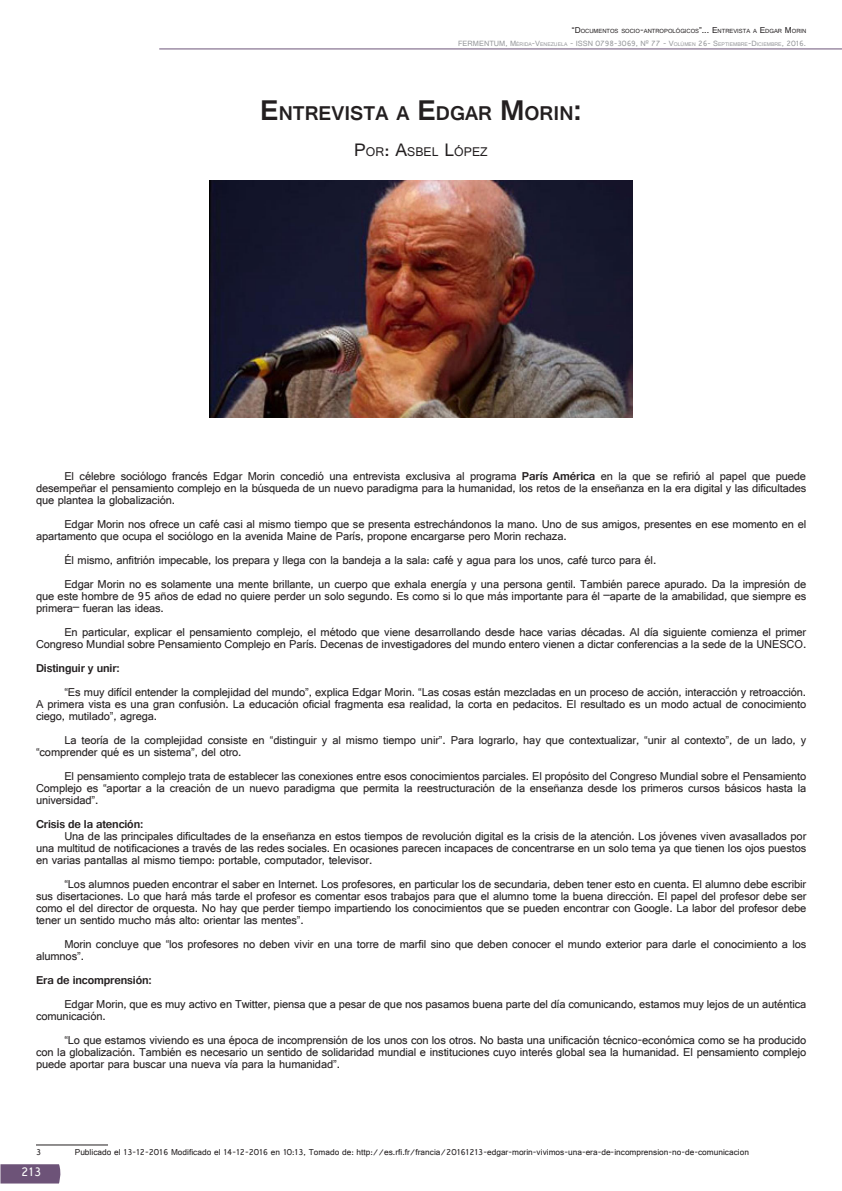
<style>
.page{position:relative;width:842px;height:1191px;background:#fff}
.page>*{position:absolute;margin:0;border:0;box-sizing:border-box;transform-origin:0 0}
.Título_1{font:700 21px "Gautami";color:#231f20}
.t1{font:13.3px "Gautami";color:#231f20}
.t2{font:13px "Gautami";color:#fcfcfc}
.Normal__Web{font:12px/12px "Gautami";letter-spacing:-.01em;color:#231f20;text-align:justify}
.Normal__Web-2{font:700 12px "Gautami";letter-spacing:-.01em;color:#231f20}
.t3{font:9px "Gautami";color:#231f20}
.t4{font:8px "Gautami";color:#95979a}
.t5{font:6.3px "Gautami";color:#231f20}
.t6{font:5.6px "Gautami";color:#95979a}
.s1{font-size:9px}
.s2{font-size:5.6px}
.s3{font-size:8px}
.s4{font-size:30px}
.s5{font-size:19px}
.s6{font-weight:700}
</style>
<div class="page">
<hr style="left:159px;top:48px;width:683px;height:1px;background:#6d5378">
<svg style="left:0;top:1164px;width:61px;height:19px"></svg>
<hr style="left:36px;top:1144px;width:72px;height:1px;background:#231f20">
<img style="left:210px;top:180px;width:422px;height:238px">
<p class="t5" style="left:572px;top:28px;width:236px"><span class="s1">“D</span>OCUMENTOS SOCIO<span class="s1">-</span>ANTROPOLÓGICOS<span class="s1">”... E</span> NTREVISTA A <span class="s1">E</span> DGAR <span class="s1">M</span> ORIN</p>
<p class="t4" style="left:458px;top:38px;width:87px">FERMENTUM, M<span class="s2">ÉRIDA</span>-V<span class="s2">ENE</span></p>
<p class="t4" style="left:551px;top:38px;width:139px"><span class="s2">ZUELA</span> - ISSN 0798-3069, Nº 77 - V<span class="s2">OLÚMEN</span></p>
<p class="t6" style="left:698px;top:40px;width:109px"><span class="s3">26- S</span>EPTIEMBRE<span class="s3">-D</span>ICIEMBRE<span class="s3">, 2016.</span></p>
<p class="Título_1" style="left:260px;top:100px;width:323px"><span class="s4">E</span>NTREVISTA A <span class="s4">E</span>DGAR <span class="s4">M</span>ORIN<span class="s4">:</span></p>
<p class="t1" style="left:354px;top:144px;width:135px"><span class="s5">P</span>OR<span class="s5">: A</span>SBEL <span class="s5">L</span>ÓPEZ</p>
<p class="Normal__Web" style="left:36px;top:470px;width:772px;text-indent:28px">El célebre sociólogo francés Edgar Morin concedió una entrevista exclusiva al programa <span class="s6">París América</span> en la que se refirió al papel que puede desempeñar el pensamiento complejo en la búsqueda de un nuevo paradigma para la humanidad, los retos de la enseñanza en la era digital y las dificultades que plantea la globalización.</p>
<p class="Normal__Web" style="left:36px;top:518px;width:772px;text-indent:28px">Edgar Morin nos ofrece un café casi al mismo tiempo que se presenta estrechándonos la mano. Uno de sus amigos, presentes en ese momento en el apartamento que ocupa el sociólogo en la avenida Maine de París, propone encargarse pero Morin rechaza.</p>
<p class="Normal__Web" style="left:64px;top:554px;width:593px">Él mismo, anfitrión impecable, los prepara y llega con la bandeja a la sala: café y agua para los unos, café turco para él.</p>
<p class="Normal__Web" style="left:36px;top:578px;width:772px;text-indent:28px">Edgar Morin no es solamente una mente brillante, un cuerpo que exhala energía y una persona gentil. También parece apurado. Da la impresión de que este hombre de 95 años de edad no quiere perder un solo segundo. Es como si lo que más importante para él –aparte de la amabilidad, que siempre es primera– fueran las ideas.</p>
<p class="Normal__Web" style="left:36px;top:626px;width:772px;text-align:right">En particular, explicar el pensamiento complejo, el método que viene desarrollando desde hace varias décadas. Al día siguiente comienza el primer<br>Congreso Mundial sobre Pensamiento Complejo en París. Decenas de investigadores del mundo entero vienen a dictar conferencias a la sede de la UNESCO.</p>
<p class="Normal__Web-2" style="left:36px;top:661px;width:85px">Distinguir y unir:</p>
<p class="Normal__Web" style="left:36px;top:686px;width:772px;text-indent:28px">“Es muy difícil entender la complejidad del mundo”, explica Edgar Morin. “Las cosas están mezcladas en un proceso de acción, interacción y retroacción.<br>A primera vista es una gran confusión. La educación oficial fragmenta esa realidad, la corta en pedacitos. El resultado es un modo actual de conocimiento ciego, mutilado”, agrega.</p>
<p class="Normal__Web" style="left:36px;top:734px;width:772px;text-indent:28px">La teoría de la complejidad consiste en “distinguir y al mismo tiempo unir”. Para lograrlo, hay que contextualizar, “unir al contexto”, de un lado, y “comprender qué es un sistema”, del otro.</p>
<p class="Normal__Web" style="left:36px;top:770px;width:772px;text-indent:28px">El pensamiento complejo trata de establecer las conexiones entre esos conocimientos parciales. El propósito del Congreso Mundial sobre el Pensamiento Complejo es “aportar a la creación de un nuevo paradigma que permita la reestructuración de la enseñanza desde los primeros cursos básicos hasta la universidad”.</p>
<p class="Normal__Web-2" style="left:36px;top:817px;width:109px">Crisis de la atención:</p>
<p class="Normal__Web" style="left:36px;top:830px;width:772px;text-indent:28px">Una de las principales dificultades de la enseñanza en estos tiempos de revolución digital es la crisis de la atención. Los jóvenes viven avasallados por una multitud de notificaciones a través de las redes sociales. En ocasiones parecen incapaces de concentrarse en un solo tema ya que tienen los ojos puestos en varias pantallas al mismo tiempo: portable, computador, televisor.</p>
<p class="Normal__Web" style="left:36px;top:878px;width:772px;text-indent:28px">“Los alumnos pueden encontrar el saber en Internet. Los profesores, en particular los de secundaria, deben tener esto en cuenta. El alumno debe escribir sus disertaciones. Lo que hará más tarde el profesor es comentar esos trabajos para que el alumno tome la buena dirección. El papel del profesor debe ser como el del director de orquesta. No hay que perder tiempo impartiendo los conocimientos que se pueden encontrar con Google. La labor del profesor debe tener un sentido mucho más alto: orientar las mentes”.</p>
<p class="Normal__Web" style="left:36px;top:938px;width:772px;text-indent:28px">Morin concluye que “los profesores no deben vivir en una torre de marfil sino que deben conocer el mundo exterior para darle el conocimiento a los alumnos”.</p>
<p class="Normal__Web-2" style="left:36px;top:973px;width:117px">Era de incomprensión:</p>
<p class="Normal__Web" style="left:36px;top:998px;width:772px;text-indent:28px">Edgar Morin, que es muy activo en Twitter, piensa que a pesar de que nos pasamos buena parte del día comunicando, estamos muy lejos de un auténtica comunicación.</p>
<p class="Normal__Web" style="left:36px;top:1034px;width:772px;text-indent:28px">“Lo que estamos viviendo es una época de incomprensión de los unos con los otros. No basta una unificación técnico-económica como se ha producido con la globalización. También es necesario un sentido de solidaridad mundial e instituciones cuyo interés global sea la humanidad. El pensamiento complejo puede aportar para buscar una nueva vía para la humanidad”.</p>
<p class="t3" style="left:36px;top:1146px;width:7px">3</p>
<p class="t3" style="left:75px;top:1146px;width:676px">Publicado el 13-12-2016 Modificado el 14-12-2016 en 10:13, Tomado de: http://es.rfi.fr/francia/20161213-edgar-morin-vivimos-una-era-de-incomprension-no-de-comunicacion</p>
<p class="t2" style="left:21px;top:1164px;width:22px">213</p>
</div>
